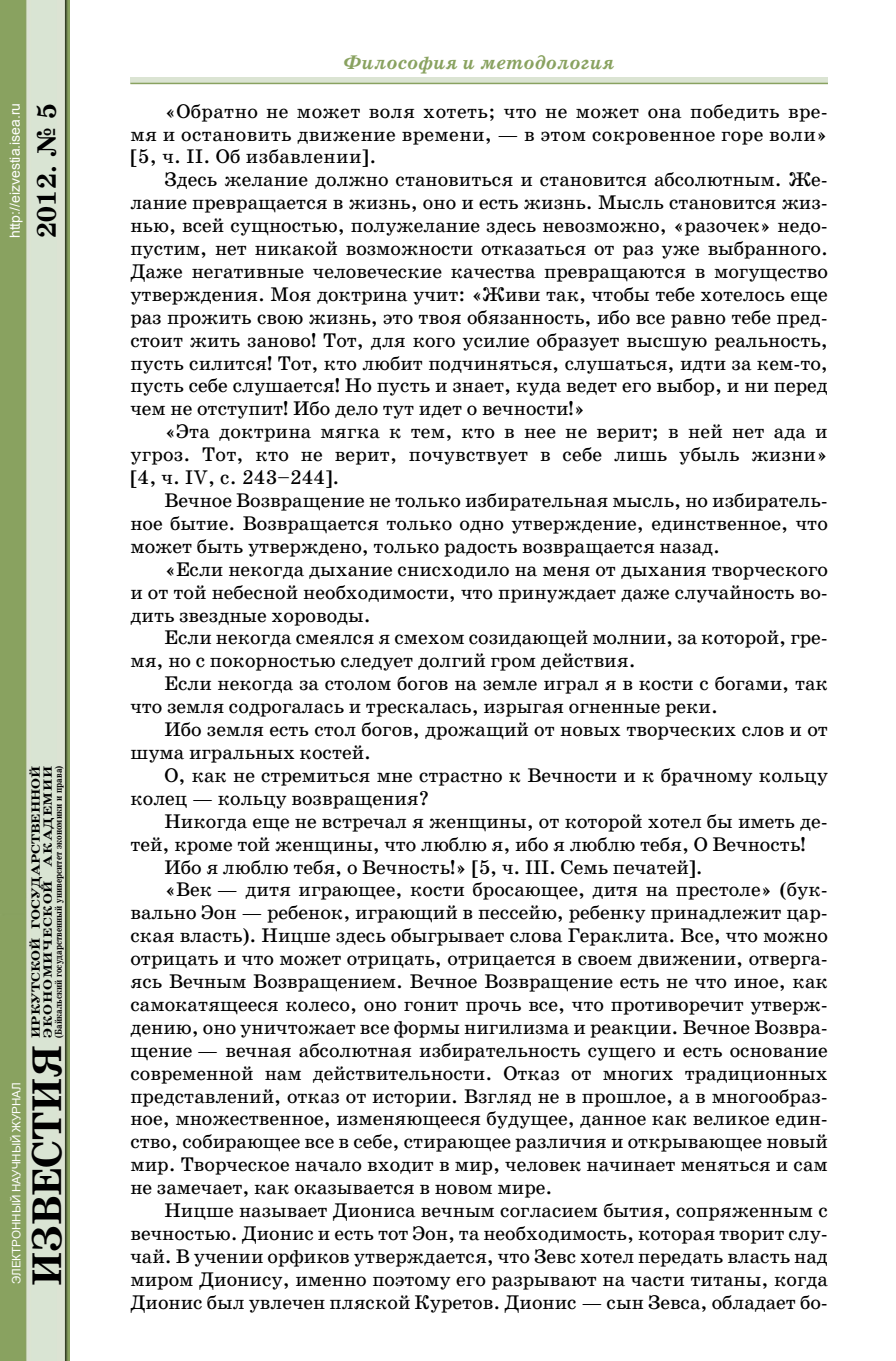
<style>
.page{position:relative;width:896px;height:1361px;background:#fff}
.page>*{position:absolute;margin:0;border:0;box-sizing:border-box;transform-origin:0 0}
.t1{font:700 42px "School Book C";color:#000}
.t2{font:700 27px "School Book C";color:#000}
.t3{font:20px/22.8px "School Book C";color:#000;text-align:justify}
.t4{font:italic 700 20px "School Book C";color:#89a260}
.t5{font:14px "Arial";color:#fff}
.t6{font:700 12px/12px "School Book C";color:#000;scale:1.25 1}
.t7{font:11.6px "Arial";color:#fff}
.t8{font:700 10px "School Book C";color:#000;scale:.85 1}
</style>
<div class="page">
<img style="left:0;top:0;width:70px;height:1361px">
<svg style="left:130px;top:77px;width:698px;height:6px;background:#d6e0cd"></svg>
<hr style="left:130px;top:83px;width:698px;height:1px;background:#89a260">
<p class="t5" style="left:6px;top:238px;width:137px;rotate:-90deg">http://eizvestia.isea.ru</p>
<h2 class="t2" style="left:32px;top:238px;width:136px;rotate:-90deg">2012. № 5</h2>
<p class="t7" style="left:9px;top:1284px;width:203px;rotate:-90deg">ЭЛЕКТРОННЫЙ НАУЧНЫЙ ЖУРНАЛ</p>
<p class="t6" style="left:30px;top:1037px;width:219px;rotate:-90deg">ИРКУТСКОЙ ГОСУДАРСТВЕННОЙ<br>ЭКОНОМИЧЕСКОЙ АКАДЕМИИ</p>
<p class="t8" style="left:53px;top:1037px;width:322px;rotate:-90deg">(Байкальский государственный университет экономики и права)</p>
<h1 class="t1" style="left:23px;top:1286px;width:243px;rotate:-90deg">ИЗВЕСТИЯ</h1>
<p class="t4" style="left:343px;top:51px;width:273px">Философия и методология</p>
<p class="t3" style="left:130px;top:100px;width:699px;text-indent:34px">«Обратно не может воля хотеть; что не может она победить вре&shy;мя и остановить движение времени, — в этом сокровенное горе воли» [5, ч. II. Об избавлении].</p>
<p class="t3" style="left:130px;top:168px;width:699px;text-indent:34px">Здесь желание должно становиться и становится абсолютным. Же&shy;лание превращается в жизнь, оно и есть жизнь. Мысль становится жиз&shy;нью, всей сущностью, полужелание здесь невозможно, «разочек» недо&shy;пустим, нет никакой возможности отказаться от раз уже выбранного.<br>Даже негативные человеческие качества превращаются в могущество утверждения. Моя доктрина учит: «Живи так, чтобы тебе хотелось еще раз прожить свою жизнь, это твоя обязанность, ибо все равно тебе пред&shy;стоит жить заново! Тот, для кого усилие образует высшую реальность, пусть силится! Тот, кто любит подчиняться, слушаться, идти за кем-то, пусть себе слушается! Но пусть и знает, куда ведет его выбор, и ни перед чем не отступит! Ибо дело тут идет о вечности!»</p>
<p class="t3" style="left:130px;top:420px;width:699px;text-indent:34px">«Эта доктрина мягка к тем, кто в нее не верит; в ней нет ада и угроз. Тот, кто не верит, почувствует в себе лишь убыль жизни» [4, ч. IV, с. 243–244].</p>
<p class="t3" style="left:130px;top:489px;width:699px;text-indent:34px">Вечное Возвращение не только избирательная мысль, но избиратель&shy;ное бытие. Возвращается только одно утверждение, единственное, что может быть утверждено, только радость возвращается назад.</p>
<p class="t3" style="left:130px;top:558px;width:699px;text-indent:34px">«Если некогда дыхание снисходило на меня от дыхания творческого и от той небесной необходимости, что принуждает даже случайность во&shy;дить звездные хороводы.</p>
<p class="t3" style="left:130px;top:626px;width:699px;text-indent:34px">Если некогда смеялся я смехом созидающей молнии, за которой, гре&shy;мя, но с покорностью следует долгий гром действия.</p>
<p class="t3" style="left:130px;top:672px;width:699px;text-indent:34px">Если некогда за столом богов на земле играл я в кости с богами, так что земля содрогалась и трескалась, изрыгая огненные реки.</p>
<p class="t3" style="left:130px;top:718px;width:699px;text-indent:34px">Ибо земля есть стол богов, дрожащий от новых творческих слов и от шума игральных костей.</p>
<p class="t3" style="left:130px;top:764px;width:699px;text-indent:34px">О, как не стремиться мне страстно к Вечности и к брачному кольцу колец — кольцу возвращения?</p>
<p class="t3" style="left:164px;top:810px;width:665px">Никогда еще не встречал я женщины, от которой хотел бы иметь де-</p>
<p class="t3" style="left:130px;top:832px;width:677px">тей, кроме той женщины, что люблю я, ибо я люблю тебя, О Вечность!</p>
<p class="t3" style="left:164px;top:855px;width:540px">Ибо я люблю тебя, о Вечность!» [5, ч. III. Семь печатей].</p>
<p class="t3" style="left:164px;top:878px;width:665px">«Век — дитя играющее, кости бросающее, дитя на престоле» (бук-</p>
<p class="t3" style="left:130px;top:901px;width:699px">вально Эон — ребенок, играющий в пессейю, ребенку принадлежит цар-</p>
<p class="t3" style="left:130px;top:924px;width:699px">ская власть). Ницше здесь обыгрывает слова Гераклита. Все, что можно</p>
<p class="t3" style="left:130px;top:947px;width:699px">отрицать и что может отрицать, отрицается в своем движении, отверга-</p>
<p class="t3" style="left:130px;top:970px;width:699px">ясь Вечным Возвращением. Вечное Возвращение есть не что иное, как</p>
<p class="t3" style="left:130px;top:993px;width:699px">самокатящееся колесо, оно гонит прочь все, что противоречит утверж-</p>
<p class="t3" style="left:130px;top:1016px;width:699px">дению, оно уничтожает все формы нигилизма и реакции. Вечное Возвра-</p>
<p class="t3" style="left:130px;top:1039px;width:699px">щение — вечная абсолютная избирательность сущего и есть основание</p>
<p class="t3" style="left:130px;top:1061px;width:699px">современной нам действительности. Отказ от многих традиционных</p>
<p class="t3" style="left:130px;top:1084px;width:699px">представлений, отказ от истории. Взгляд не в прошлое, а в многообраз-</p>
<p class="t3" style="left:130px;top:1107px;width:699px">ное, множественное, изменяющееся будущее, данное как великое един-</p>
<p class="t3" style="left:130px;top:1130px;width:699px">ство, собирающее все в себе, стирающее различия и открывающее новый</p>
<p class="t3" style="left:130px;top:1153px;width:699px">мир. Творческое начало входит в мир, человек начинает меняться и сам</p>
<p class="t3" style="left:130px;top:1176px;width:423px">не замечает, как оказывается в новом мире.</p>
<p class="t3" style="left:164px;top:1199px;width:665px">Ницше называет Диониса вечным согласием бытия, сопряженным с</p>
<p class="t3" style="left:130px;top:1222px;width:699px">вечностью. Дионис и есть тот Эон, та необходимость, которая творит слу-</p>
<p class="t3" style="left:130px;top:1245px;width:699px">чай. В учении орфиков утверждается, что Зевс хотел передать власть над</p>
<p class="t3" style="left:130px;top:1268px;width:699px">миром Дионису, именно поэтому его разрывают на части титаны, когда</p>
<p class="t3" style="left:130px;top:1290px;width:699px">Дионис был увлечен пляской Куретов. Дионис — сын Зевса, обладает бо-</p>
</div>
